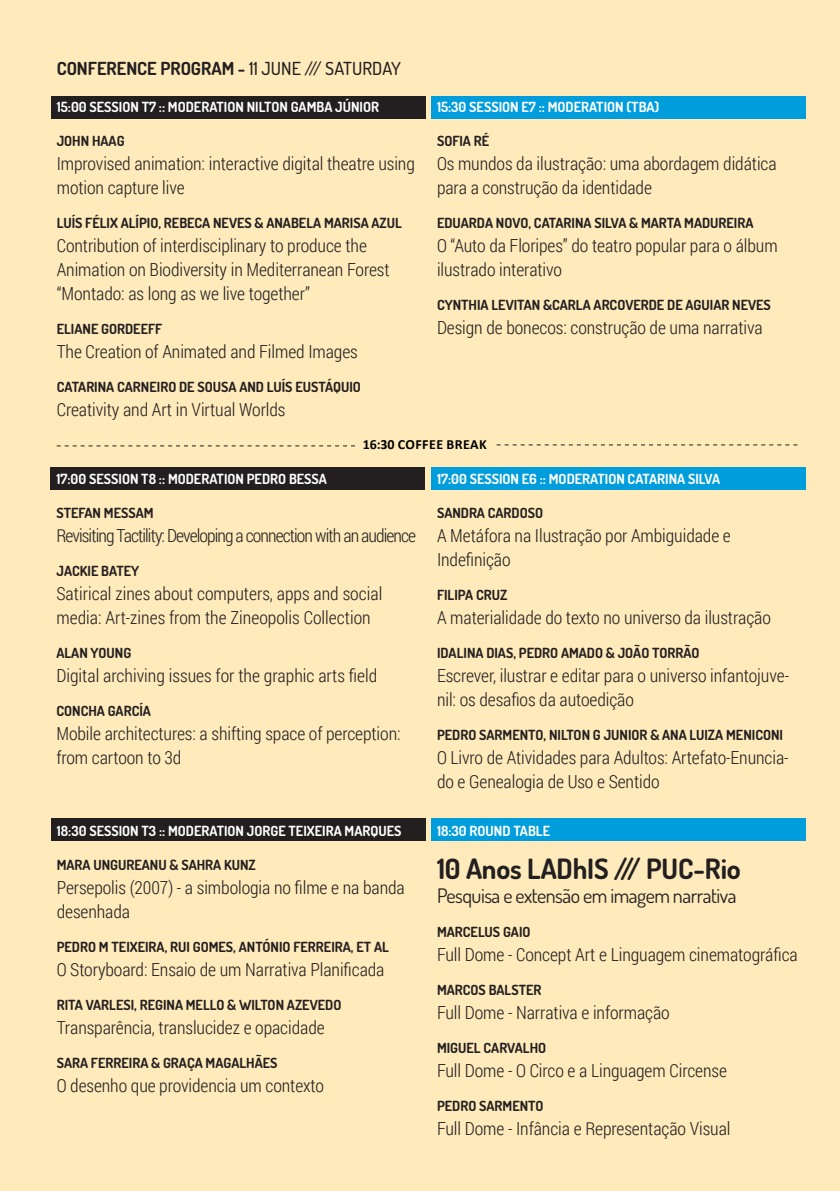
<style>
.page{position:relative;width:840px;height:1191px;background:#fff}
.page>*{position:absolute;margin:0;border:0;box-sizing:border-box;transform-origin:0 0}
.t1{font:700 28px "Dosis";letter-spacing:-.005em;color:#231f20}
.t2{font:20px "Dosis";letter-spacing:-.025em;color:#231f20}
.t3{font:300 18px/24px "Roboto Condensed";letter-spacing:-.005em;color:#231f20}
.t4{font:300 18px "Roboto Condensed";letter-spacing:-.05em;color:#231f20}
.t5{font:700 18px "Dosis";color:#231f20}
.t6{font:700 14px "Dosis";color:#231f20}
.t7{font:700 14px "Dosis";color:#fff}
.t8{font:700 14px "Calibri";letter-spacing:.03em;color:#000}
.s1{font-weight:500}
</style>
<div class="page">
<div style="left:0;top:0;width:839px;height:1191px;background:#feeaba"></div>
<div style="left:431px;top:467px;width:374px;height:22px;background:#009ddc"></div>
<div style="left:50px;top:467px;width:374px;height:22px;background:#231f20"></div>
<div style="left:51px;top:96px;width:374px;height:22px;background:#231f20"></div>
<div style="left:431px;top:96px;width:374px;height:22px;background:#009ddc"></div>
<svg style="left:57px;top:445px;width:298px;height:1px"></svg>
<svg style="left:496px;top:444px;width:301px;height:1px"></svg>
<div style="left:51px;top:818px;width:374px;height:23px;background:#231f20"></div>
<div style="left:431px;top:818px;width:374px;height:23px;background:#009ddc"></div>
<p class="t5" style="left:57px;top:57px;width:345px">CONFERENCE PROGRAM - <span class="s1">11 JUNE /// SATURDAY</span></p>
<p class="t7" style="left:57px;top:98px;width:323px">15:00 SESSION T7 :: MODERATION NILTON GAMBA JÚNIOR</p>
<p class="t6" style="left:57px;top:132px;width:69px">JOHN HAAG</p>
<p class="t3" style="left:57px;top:151px;width:359px">Improvised animation: interactive digital theatre using motion capture live</p>
<p class="t6" style="left:57px;top:214px;width:346px">LUÍS FÉLIX ALÍPIO, REBECA NEVES &amp; ANABELA MARISA AZUL</p>
<p class="t3" style="left:57px;top:233px;width:334px">Contribution of interdisciplinary to produce the<br>Animation on Biodiversity in Mediterranean Forest “Montado: as long as we live together”</p>
<p class="t6" style="left:57px;top:320px;width:107px">ELIANE GORDEEFF</p>
<p class="t3" style="left:57px;top:339px;width:302px">The Creation of Animated and Filmed Images</p>
<p class="t6" style="left:57px;top:378px;width:305px">CATARINA CARNEIRO DE SOUSA AND LUÍS EUSTÁQUIO</p>
<p class="t3" style="left:57px;top:397px;width:230px">Creativity and Art in Virtual Worlds</p>
<p class="t7" style="left:437px;top:98px;width:224px">15:30 SESSION E7 :: MODERATION (TBA)</p>
<p class="t6" style="left:437px;top:132px;width:54px">SOFIA RÉ</p>
<p class="t3" style="left:437px;top:151px;width:341px">Os mundos da ilustração: uma abordagem didática para a construção da identidade</p>
<p class="t6" style="left:437px;top:214px;width:318px">EDUARDA NOVO, CATARINA SILVA &amp; MARTA MADUREIRA</p>
<p class="t3" style="left:437px;top:233px;width:342px">O “Auto da Floripes” do teatro popular para o álbum ilustrado interativo</p>
<p class="t6" style="left:437px;top:296px;width:335px">CYNTHIA LEVITAN &amp;CARLA ARCOVERDE DE AGUIAR NEVES</p>
<p class="t3" style="left:437px;top:315px;width:327px">Design de bonecos: construção de uma narrativa</p>
<p class="t8" style="left:363px;top:436px;width:125px">16:30 COFFEE BREAK</p>
<p class="t7" style="left:56px;top:469px;width:272px">17:00 SESSION T8 :: MODERATION PEDRO BESSA</p>
<p class="t6" style="left:56px;top:503px;width:99px">STEFAN MESSAM</p>
<p class="t4" style="left:56px;top:523px;width:361px">Revisiting Tactility: Developing a connection with an audience</p>
<p class="t6" style="left:56px;top:561px;width:84px">JACKIE BATEY</p>
<p class="t3" style="left:56px;top:581px;width:327px">Satirical zines about computers, apps and social media: Art-zines from the Zineopolis Collection</p>
<p class="t6" style="left:56px;top:643px;width:76px">ALAN YOUNG</p>
<p class="t3" style="left:56px;top:663px;width:322px">Digital archiving issues for the graphic arts field</p>
<p class="t6" style="left:56px;top:701px;width:96px">CONCHA GARCÍA</p>
<p class="t3" style="left:56px;top:721px;width:345px">Mobile architectures: a shifting space of perception: from cartoon to 3d</p>
<p class="t7" style="left:57px;top:821px;width:346px">18:30 SESSION T3 :: MODERATION JORGE TEIXEIRA MARQUES</p>
<p class="t6" style="left:57px;top:855px;width:200px">MARA UNGUREANU &amp; SAHRA KUNZ</p>
<p class="t3" style="left:57px;top:875px;width:349px">Persepolis (2007) - a simbologia no filme e na banda desenhada</p>
<p class="t6" style="left:57px;top:937px;width:333px">PEDRO M TEIXEIRA, RUI GOMES, ANTÓNIO FERREIRA, ET AL</p>
<p class="t3" style="left:57px;top:957px;width:329px">O Storyboard: Ensaio de um Narrativa Planificada</p>
<p class="t6" style="left:57px;top:995px;width:286px">RITA VARLESI, REGINA MELLO &amp; WILTON AZEVEDO</p>
<p class="t3" style="left:57px;top:1015px;width:269px">Transparência, translucidez e opacidade</p>
<p class="t6" style="left:57px;top:1053px;width:222px">SARA FERREIRA &amp; GRAÇA MAGALHÃES</p>
<p class="t3" style="left:57px;top:1073px;width:269px">O desenho que providencia um contexto</p>
<p class="t7" style="left:437px;top:470px;width:284px">17:00 SESSION E6 :: MODERATION CATARINA SILVA</p>
<p class="t6" style="left:437px;top:504px;width:107px">SANDRA CARDOSO</p>
<p class="t3" style="left:437px;top:523px;width:295px">A Metáfora na Ilustração por Ambiguidade e<br>Indefinição</p>
<p class="t6" style="left:437px;top:586px;width:72px">FILIPA CRUZ</p>
<p class="t3" style="left:437px;top:605px;width:335px">A materialidade do texto no universo da ilustração</p>
<p class="t6" style="left:437px;top:644px;width:264px">IDALINA DIAS, PEDRO AMADO &amp; JOÃO TORRÃO</p>
<p class="t3" style="left:437px;top:663px;width:353px">Escrever, ilustrar e editar para o universo infantojuve&shy;nil: os desafios da autoedição</p>
<p class="t6" style="left:437px;top:726px;width:347px">PEDRO SARMENTO, NILTON G JUNIOR &amp; ANA LUIZA MENICONI</p>
<p class="t3" style="left:437px;top:745px;width:353px">O Livro de Atividades para Adultos: Artefato-Enuncia&shy;do e Genealogia de Uso e Sentido</p>
<p class="t7" style="left:437px;top:822px;width:114px">18:30 ROUND TABLE</p>
<h1 class="t1" style="left:437px;top:850px;width:305px">10 Anos LADhIS /// PUC-Rio</h1>
<p class="t2" style="left:437px;top:882px;width:301px">Pesquisa e extensão em imagem narrativa</p>
<p class="t6" style="left:437px;top:922px;width:95px">MARCELUS GAIO</p>
<p class="t3" style="left:437px;top:941px;width:362px">Full Dome - Concept Art e Linguagem cinematográfica</p>
<p class="t6" style="left:437px;top:980px;width:106px">MARCOS BALSTER</p>
<p class="t3" style="left:437px;top:999px;width:234px">Full Dome - Narrativa e informação</p>
<p class="t6" style="left:437px;top:1038px;width:111px">MIGUEL CARVALHO</p>
<p class="t3" style="left:437px;top:1057px;width:291px">Full Dome - O Circo e a Linguagem Circense</p>
<p class="t6" style="left:437px;top:1096px;width:108px">PEDRO SARMENTO</p>
<p class="t3" style="left:437px;top:1115px;width:295px">Full Dome - Infância e Representação Visual</p>
</div>
